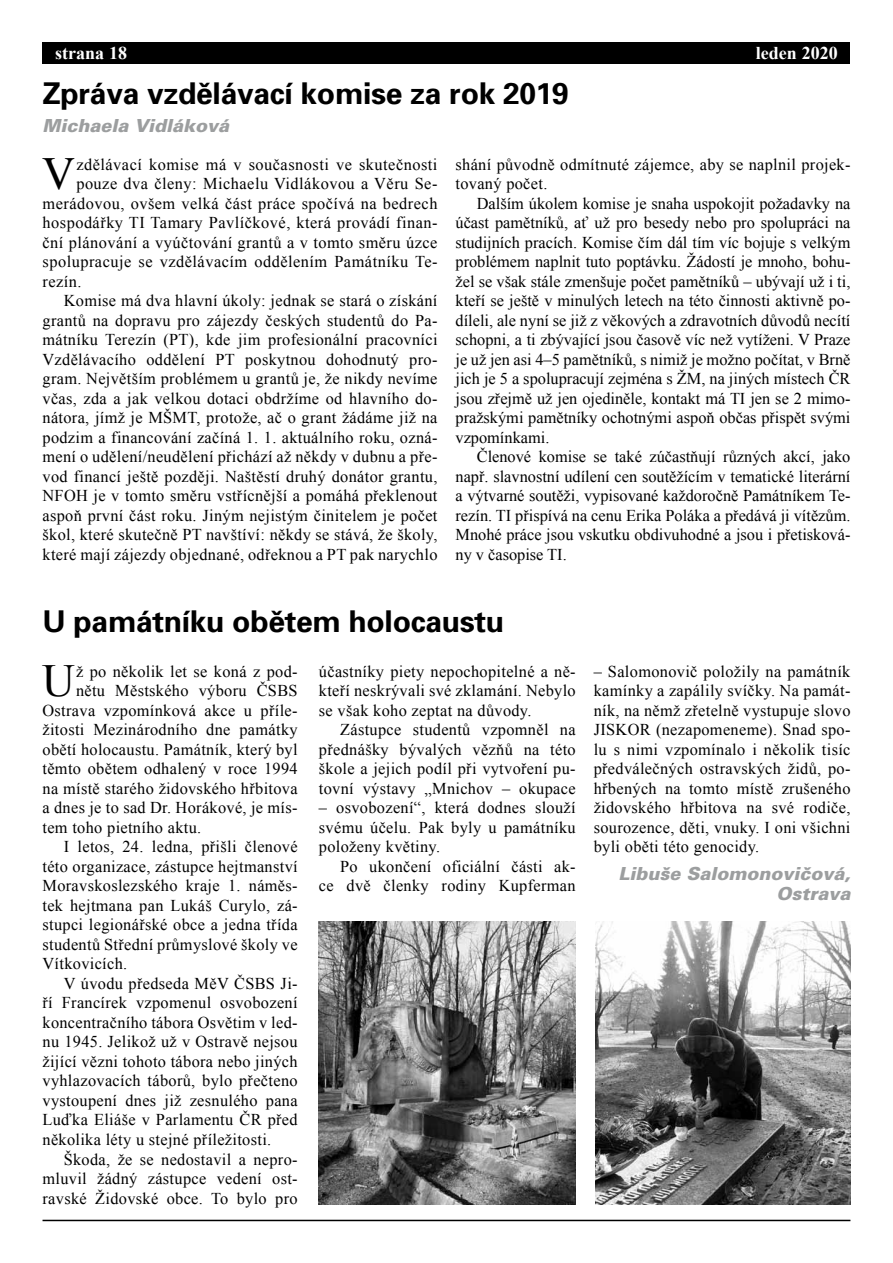
<style>
.page{position:relative;width:893px;height:1263px;background:#fff}
.page>*{position:absolute;margin:0;border:0;box-sizing:border-box;transform-origin:0 0}
.t1{font:45.9px "Times New Roman";color:#000}
.t2{font:700 30px "Univers CE";letter-spacing:-.01em;color:#000}
.t3{font:italic 900 18px/19.5px "Univers CE";color:#9c9e9f;text-align:right}
.t4{font:700 18px "Times New Roman";color:#fff}
.t5{font:16.5px/19.5px "Times New Roman";letter-spacing:.02em;color:#000;text-align:justify}
</style>
<div class="page">
<hr style="left:43px;top:1220px;width:807px;height:1px;background:#000">
<div style="left:43px;top:43px;width:807px;height:21px;background:#000"></div>
<img style="left:319px;top:921px;width:257px;height:284px">
<img style="left:595px;top:921px;width:255px;height:284px">
<p class="t4" style="left:55px;top:40px;width:73px">strana 18</p>
<p class="t4" style="left:756px;top:40px;width:83px">leden 2020</p>
<h2 class="t2" style="left:43px;top:76px;width:528px">Zpráva vzdělávací komise za rok 2019</h2>
<p class="t3" style="left:43px;top:116px;width:188px">Michaela Vidláková</p>
<h1 class="t1" style="left:42px;top:142px;width:34px">V</h1>
<p class="t5" style="left:76px;top:154px;width:363px">zdělávací komise má v současnosti ve skutečnosti</p>
<p class="t5" style="left:455px;top:154px;width:397px">shání původně odmítnuté zájemce, aby se naplnil projek&shy;tovaný počet.</p>
<p class="t5" style="left:455px;top:193px;width:397px;text-indent:21px">Dalším úkolem komise je snaha uspokojit požadavky na účast pamětníků, ať už pro besedy nebo pro spolupráci na studijních pracích. Komise čím dál tím víc bojuje s velkým problémem naplnit tuto poptávku. Žádostí je mnoho, bohu&shy;žel se však stále zmenšuje počet pamětníků – ubývají už i ti, kteří se ještě v minulých letech na této činnosti aktivně po&shy;díleli, ale nyní se již z věkových a zdravotních důvodů necítí schopni, a ti zbývající jsou časově víc než vytíženi. V Praze je už jen asi 4–5 pamětníků, s nimiž je možno počítat, v Brně jich je 5 a spolupracují zejména s ŽM, na jiných místech ČR jsou zřejmě už jen ojediněle, kontakt má TI jen se 2 mimo&shy;pražskými pamětníky ochotnými aspoň občas přispět svými vzpomínkami.</p>
<p class="t5" style="left:455px;top:447px;width:397px;text-indent:21px">Členové komise se také zúčastňují různých akcí, jako např. slavnostní udílení cen soutěžícím v tematické literární a výtvarné soutěži, vypisované každoročně Památníkem Te&shy;rezín. TI přispívá na cenu Erika Poláka a předává ji vítězům.<br>Mnohé práce jsou vskutku obdivuhodné a jsou i přetisková&shy;ny v časopise TI.</p>
<p class="t5" style="left:76px;top:173px;width:363px">pouze dva členy: Michaelu Vidlákovou a Věru Se-</p>
<p class="t5" style="left:43px;top:193px;width:396px">merádovou, ovšem velká část práce spočívá na bedrech</p>
<p class="t5" style="left:43px;top:212px;width:397px">hospodářky TI Tamary Pavlíčkové, která provádí finan-</p>
<p class="t5" style="left:43px;top:232px;width:396px">ční plánování a vyúčtování grantů a v tomto směru úzce</p>
<p class="t5" style="left:43px;top:252px;width:397px">spolupracuje se vzdělávacím oddělením Památníku Te-</p>
<p class="t5" style="left:43px;top:271px;width:41px">rezín.</p>
<p class="t5" style="left:64px;top:291px;width:375px">Komise má dva hlavní úkoly: jednak se stará o získání</p>
<p class="t5" style="left:43px;top:310px;width:396px">grantů na dopravu pro zájezdy českých studentů do Pa-</p>
<p class="t5" style="left:43px;top:330px;width:397px">mátníku Terezín (PT), kde jim profesionální pracovníci</p>
<p class="t5" style="left:43px;top:349px;width:396px">Vzdělávacího oddělení PT poskytnou dohodnutý pro-</p>
<p class="t5" style="left:43px;top:369px;width:396px">gram. Největším problémem u grantů je, že nikdy nevíme</p>
<p class="t5" style="left:43px;top:388px;width:396px">včas, zda a jak velkou dotaci obdržíme od hlavního do-</p>
<p class="t5" style="left:43px;top:408px;width:396px">nátora, jímž je MŠMT, protože, ač o grant žádáme již na</p>
<p class="t5" style="left:43px;top:427px;width:396px">podzim a financování začíná 1. 1. aktuálního roku, ozná-</p>
<p class="t5" style="left:43px;top:447px;width:396px">mení o udělení/neudělení přichází až někdy v dubnu a pře-</p>
<p class="t5" style="left:43px;top:466px;width:396px">vod financí ještě později. Naštěstí druhý donátor grantu,</p>
<p class="t5" style="left:43px;top:486px;width:396px">NFOH je v tomto směru vstřícnější a pomáhá překlenout</p>
<p class="t5" style="left:43px;top:505px;width:396px">aspoň první část roku. Jiným nejistým činitelem je počet</p>
<p class="t5" style="left:43px;top:525px;width:396px">škol, které skutečně PT navštíví: někdy se stává, že školy,</p>
<p class="t5" style="left:43px;top:544px;width:396px">které mají zájezdy objednané, odřeknou a PT pak narychlo</p>
<h2 class="t2" style="left:43px;top:605px;width:463px">U památníku obětem holocaustu</h2>
<h1 class="t1" style="left:42px;top:649px;width:34px">U</h1>
<p class="t5" style="left:76px;top:661px;width:223px">ž po několik let se koná z pod-</p>
<p class="t5" style="left:319px;top:661px;width:258px">účastníky piety nepochopitelné a ně&shy;kteří neskrývali své zklamání. Nebylo se však koho zeptat na důvody.</p>
<p class="t5" style="left:319px;top:719px;width:258px;text-indent:21px">Zástupce studentů vzpomněl na přednášky bývalých vězňů na této škole a jejich podíl při vytvoření pu&shy;tovní výstavy „Mnichov – okupace</p>
<p class="t5" style="left:319px;top:798px;width:258px">– osvobození“, která dodnes slouží svému účelu. Pak byly u památníku položeny květiny.</p>
<p class="t5" style="left:319px;top:856px;width:258px;text-align:right">Po ukončení oficiální části ak-<br>ce dvě členky rodiny Kupferman</p>
<p class="t5" style="left:76px;top:680px;width:223px">nětu Městského výboru ČSBS</p>
<p class="t5" style="left:43px;top:700px;width:257px">Ostrava vzpomínková akce u příle-</p>
<p class="t5" style="left:43px;top:719px;width:257px">žitosti Mezinárodního dne památky</p>
<p class="t5" style="left:43px;top:739px;width:257px">obětí holocaustu. Památník, který byl</p>
<p class="t5" style="left:43px;top:759px;width:257px">těmto obětem odhalený v roce 1994</p>
<p class="t5" style="left:43px;top:778px;width:257px">na místě starého židovského hřbitova</p>
<p class="t5" style="left:43px;top:798px;width:257px">a dnes je to sad Dr. Horákové, je mís-</p>
<p class="t5" style="left:43px;top:817px;width:160px">tem toho pietního aktu.</p>
<p class="t5" style="left:64px;top:837px;width:235px">I letos, 24. ledna, přišli členové</p>
<p class="t5" style="left:43px;top:856px;width:257px">této organizace, zástupce hejtmanství</p>
<p class="t5" style="left:43px;top:876px;width:257px">Moravskoslezského kraje 1. náměs-</p>
<p class="t5" style="left:43px;top:895px;width:257px">tek hejtmana pan Lukáš Curylo, zá-</p>
<p class="t5" style="left:43px;top:915px;width:257px">stupci legionářské obce a jedna třída</p>
<p class="t5" style="left:43px;top:934px;width:257px">studentů Střední průmyslové školy ve</p>
<p class="t5" style="left:43px;top:954px;width:86px">Vítkovicích.</p>
<p class="t5" style="left:64px;top:973px;width:235px">V úvodu předseda MěV ČSBS Ji-</p>
<p class="t5" style="left:43px;top:993px;width:257px">ří Francírek vzpomenul osvobození</p>
<p class="t5" style="left:43px;top:1012px;width:257px">koncentračního tábora Osvětim v led-</p>
<p class="t5" style="left:43px;top:1032px;width:257px">nu 1945. Jelikož už v Ostravě nejsou</p>
<p class="t5" style="left:43px;top:1051px;width:257px">žijící vězni tohoto tábora nebo jiných</p>
<p class="t5" style="left:43px;top:1071px;width:257px">vyhlazovacích táborů, bylo přečteno</p>
<p class="t5" style="left:43px;top:1090px;width:257px">vystoupení dnes již zesnulého pana</p>
<p class="t5" style="left:43px;top:1110px;width:257px">Luďka Eliáše v Parlamentu ČR před</p>
<p class="t5" style="left:43px;top:1129px;width:230px">několika léty u stejné příležitosti.</p>
<p class="t5" style="left:64px;top:1149px;width:235px">Škoda, že se nedostavil a nepro-</p>
<p class="t5" style="left:43px;top:1168px;width:257px">mluvil žádný zástupce vedení ost-</p>
<p class="t5" style="left:43px;top:1188px;width:257px">ravské Židovské obce. To bylo pro</p>
<p class="t5" style="left:594px;top:661px;width:258px">– Salomonovič položily na památník kamínky a zapálily svíčky. Na památ&shy;ník, na němž zřetelně vystupuje slovo JISKOR (nezapomeneme). Snad spo&shy;lu s nimi vzpomínalo i několik tisíc předválečných ostravských židů, po&shy;hřbených na tomto místě zrušeného židovského hřbitova na své rodiče, sourozence, děti, vnuky. I oni všichni byli oběti této genocidy.</p>
<p class="t3" style="left:618px;top:864px;width:234px">Libuše Salomonovičová,<br>Ostrava</p>
</div>
